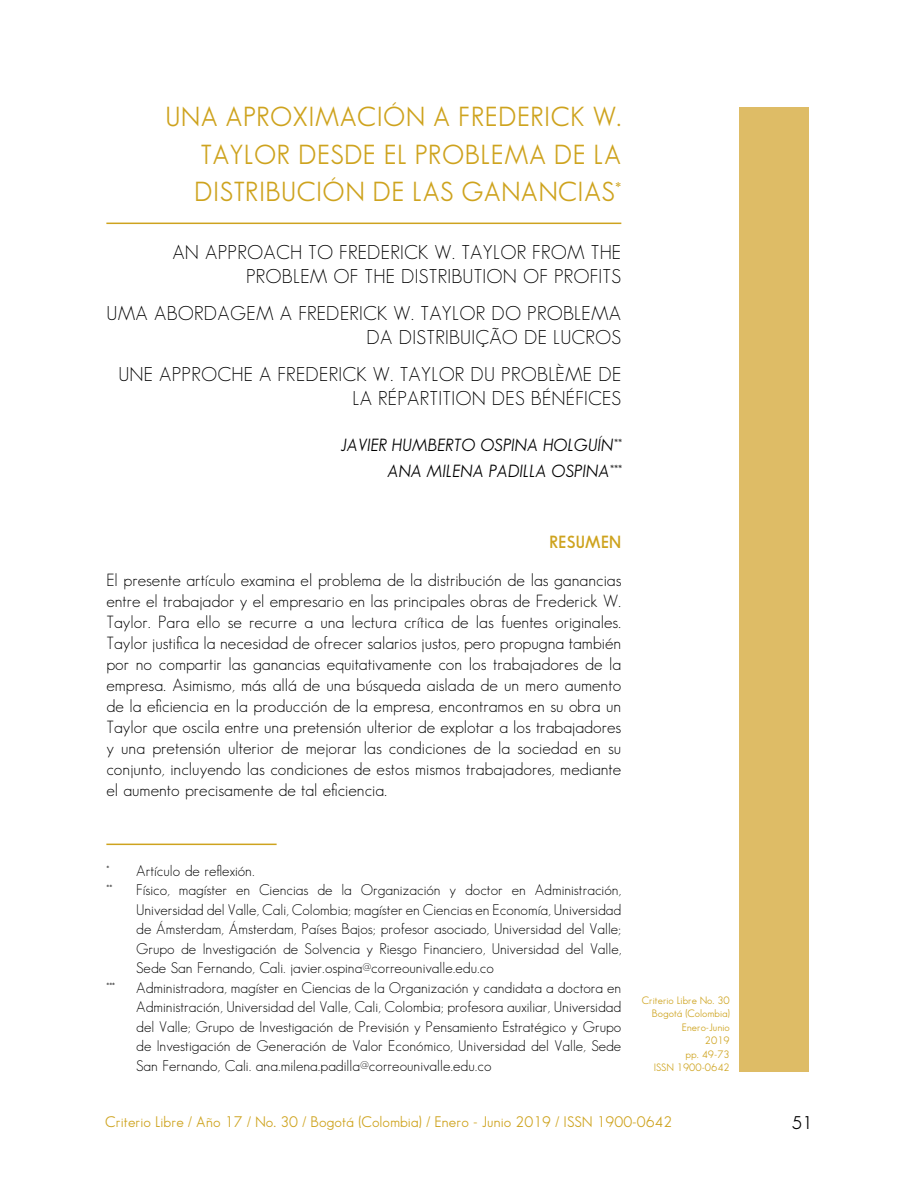
<style>
.page{position:relative;width:915px;height:1191px;background:#fff}
.page>*{position:absolute;margin:0;border:0;box-sizing:border-box;transform-origin:0 0}
.t1{font:27px/37.5px "Sans Serif Book FLF";letter-spacing:.015em;color:#cea31e}
.t2{font:19.5px "Sans Serif FLF";letter-spacing:.015em;color:#000}
.t3{font:18px "Sans Serif Book FLF";color:#000}
.t4{font:17.25px/21px "Sans Serif FLF";color:#000;text-align:justify}
.t5{font:italic 17.25px "Sans Serif Book FLF";letter-spacing:.015em;color:#000}
.t6{font:600 17.25px "Sans Serif FLF";color:#cea31e}
.t7{font:15px/19.5px "Sans Serif FLF";color:#000;text-align:justify}
.t8{font:15px "Sans Serif Book FLF";color:#cea31e}
.t9{font:10.5px/13.5px "Sans Serif Book FLF";color:#cea31e;text-align:right}
</style>
<div class="page">
<div style="left:738px;top:107px;width:70px;height:964px;background:#debc66"></div>
<hr style="left:106px;top:222px;width:515px;height:2px;background:#cea31e">
<hr style="left:106px;top:843px;width:170px;height:2px;background:#cea31e">
<h1 class="t1" style="left:165px;top:98px;width:171px">UNA APROXIMAC</h1>
<h1 class="t1" style="left:376px;top:98px;width:246px">IÓN A FREDERICK W.</h1>
<h1 class="t1" style="left:200px;top:135px;width:14px">TAYL</h1>
<h1 class="t1" style="left:194px;top:135px;width:413px;text-indent:60px">OR DESDE EL PROBLEMA DE LA<br>DISTRIBUC</h1>
<h1 class="t1" style="left:316px;top:173px;width:110px">IÓN DE LAS</h1>
<h1 class="t1" style="left:461px;top:173px;width:161px">GANANCIAS*</h1>
<h2 class="t2" style="left:172px;top:242px;width:46px">An approach</h2>
<h2 class="t2" style="left:308px;top:242px;width:51px">to Frederick</h2>
<h2 class="t2" style="left:434px;top:242px;width:48px">W. Taylor</h2>
<h2 class="t2" style="left:532px;top:242px;width:14px">from</h2>
<h2 class="t2" style="left:590px;top:242px;width:11px">the</h2>
<h2 class="t2" style="left:246px;top:266px;width:13px">problem</h2>
<h2 class="t2" style="left:333px;top:266px;width:42px">of the</h2>
<h2 class="t2" style="left:401px;top:266px;width:11px">distribution</h2>
<h2 class="t2" style="left:523px;top:266px;width:42px">of profits</h2>
<h2 class="t2" style="left:106px;top:302px;width:62px">Uma abordagem</h2>
<h2 class="t2" style="left:280px;top:302px;width:39px">a Frederick</h2>
<h2 class="t2" style="left:393px;top:302px;width:48px">W. Taylor</h2>
<h2 class="t2" style="left:491px;top:302px;width:49px">do problema</h2>
<h2 class="t2" style="left:366px;top:326px;width:42px">da distribui</h2>
<h2 class="t2" style="left:475px;top:326px;width:90px">ção de lucros</h2>
<h2 class="t2" style="left:118px;top:363px;width:54px">Une approche</h2>
<h2 class="t2" style="left:259px;top:363px;width:39px">a Frederick</h2>
<h2 class="t2" style="left:373px;top:363px;width:48px">W. Taylor</h2>
<h2 class="t2" style="left:470px;top:363px;width:43px">du probl</h2>
<h2 class="t2" style="left:555px;top:363px;width:54px">ème de</h2>
<h2 class="t2" style="left:352px;top:387px;width:37px">la répartition</h2>
<h2 class="t2" style="left:491px;top:387px;width:12px">des</h2>
<h2 class="t2" style="left:530px;top:387px;width:11px">bénéfices</h2>
<p class="t5" style="left:341px;top:436px;width:63px">JAVIER HUMBERTO</p>
<p class="t5" style="left:480px;top:436px;width:24px">OSPINA</p>
<p class="t5" style="left:543px;top:436px;width:11px">HOLGUÍN</p>
<p class="t5" style="left:613px;top:436px;width:9px">**</p>
<p class="t5" style="left:387px;top:461px;width:64px">ANA MILENA</p>
<p class="t5" style="left:488px;top:461px;width:18px">PADILLA</p>
<p class="t5" style="left:551px;top:461px;width:24px">OSPINA</p>
<p class="t5" style="left:609px;top:461px;width:13px">***</p>
<p class="t6" style="left:549px;top:532px;width:21px">RESUMEN</p>
<p class="t4" style="left:106px;top:569px;width:516px">El presente artículo examina el problema de la distribución de las ganancias entre el trabajador y el empresario en las principales obras de Frederick W.<br>Taylor. Para ello se recurre a una lectura crítica de las fuentes originales.<br>Taylor justifica la necesidad de ofrecer salarios justos, pero propugna también por no compartir las ganancias equitativamente con los trabajadores de la empresa. Asimismo, más allá de una búsqueda aislada de un mero aumento de la eficiencia en la producción de la empresa, encontramos en su obra un Taylor que oscila entre una pretensión ulterior de explotar a los trabajadores y una pretensión ulterior de mejorar las condiciones de la sociedad en su conjunto, incluyendo las condiciones de estos mismos trabajadores, mediante el aumento precisamente de tal eficiencia.</p>
<p class="t7" style="left:106px;top:860px;width:150px">* Artículo de reflexión. **</p>
<p class="t7" style="left:136px;top:880px;width:486px">Físico, magíster en Ciencias de la Organización y doctor en Administración, Universidad del Valle, Cali, Colombia; magíster en Ciencias en Economía, Universidad de Ámsterdam, Ámsterdam, Países Bajos; profesor asociado, Universidad del Valle; Grupo de Investigación de Solvencia y Riesgo Financiero, Universidad del Valle, Sede San Fernando, Cali. javier.ospina@correounivalle.edu.co</p>
<p class="t7" style="left:106px;top:977px;width:10px">***</p>
<p class="t7" style="left:136px;top:977px;width:486px">Administradora, magíster en Ciencias de la Organización y candidata a doctora en Administración, Universidad del Valle, Cali, Colombia; profesora auxiliar, Universidad del Valle; Grupo de Investigación de Previsión y Pensamiento Estratégico y Grupo de Investigación de Generación de Valor Económico, Universidad del Valle, Sede San Fernando, Cali. ana.milena.padilla@correounivalle.edu.co</p>
<p class="t9" style="left:641px;top:993px;width:89px">CRITERIO LIBRE NO. 30<br>BOGOTÁ (COLOMBIA)<br>ENERO-JUNIO<br>2019<br>PP. 49-73<br>I SSN 1900-0642</p>
<p class="t8" style="left:105px;top:1112px;width:568px">CRITERIO LIBRE / AÑO 17 / NO. 30 / BOGOTÁ (COLOMBIA) / ENERO - JUNIO 2019 / ISSN 1900-0642</p>
<p class="t3" style="left:791px;top:1112px;width:23px">51</p>
</div>
